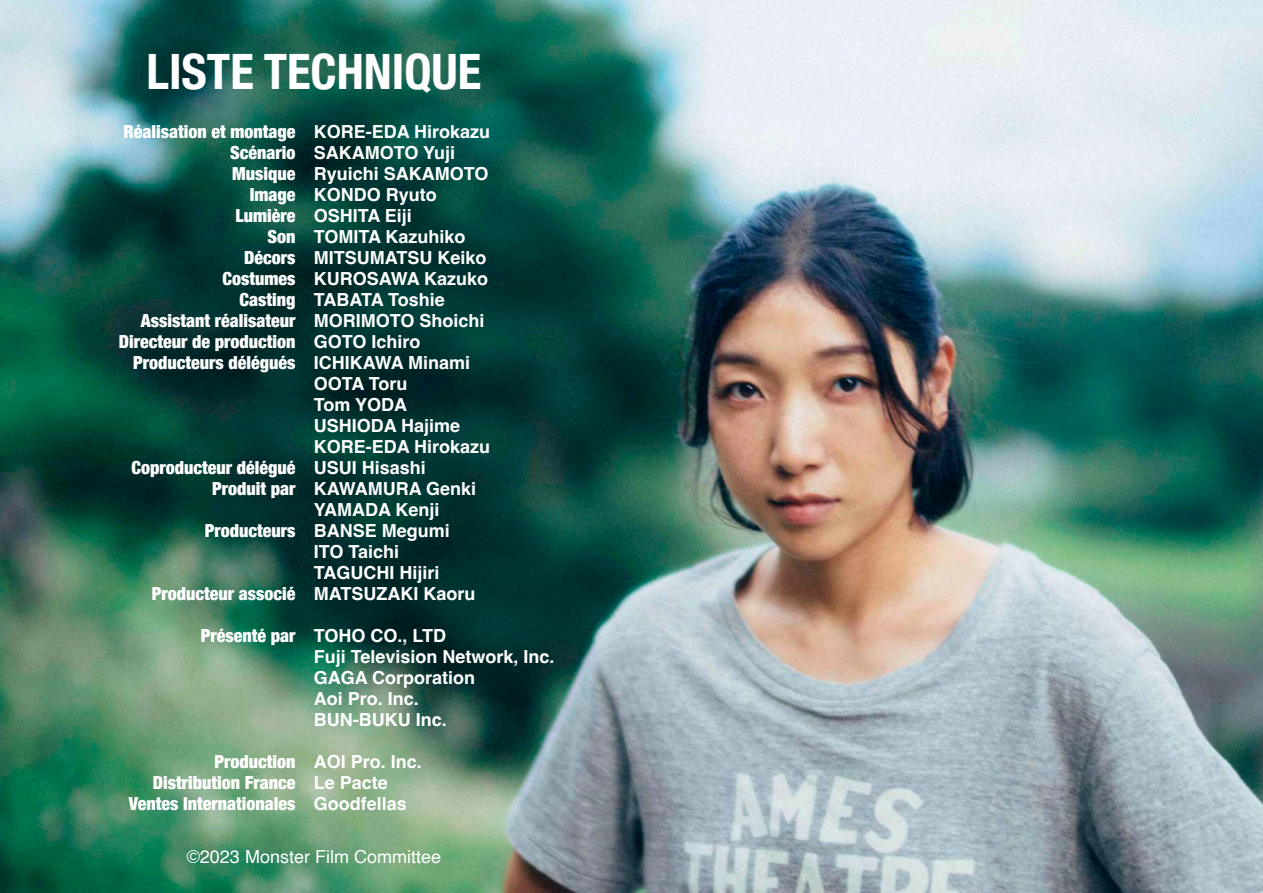
<style>
.page{position:relative;width:1263px;height:893px;background:#fff}
.page>*{position:absolute;margin:0;border:0;box-sizing:border-box;transform-origin:0 0}
.t1{font:700 condensed 48.75px "Helvetica Neue";color:#fff}
.t2{font:700 18px/21px "Helvetica";color:#fff}
.t3{font:900 condensed 18px/21px "Helvetica Neue";color:#fff;text-align:right}
.t4{font:18px "Helvetica";color:#fff}
</style>
<div class="page">
<img style="left:0;top:0;width:1263px;height:893px">
<h1 class="t1" style="left:146px;top:32px;width:336px">LISTE TECHNIQUE</h1>
<p class="t2" style="left:314px;top:123px;width:178px">KORE-EDA Hirokazu<br>SAKAMOTO Yuji<br>Ryuichi SAKAMOTO<br>KONDO Ryuto<br>OSHITA Eiji<br>TOMITA Kazuhiko<br>MITSUMATSU Keiko<br>KUROSAWA Kazuko<br>TABATA Toshie<br>MORIMOTO Shoichi<br>GOTO Ichiro<br>ICHIKAWA Minami<br>OOTA Toru<br>Tom YODA<br>USHIODA Hajime<br>KORE-EDA Hirokazu<br>USUI Hisashi<br>KAWAMURA Genki<br>YAMADA Kenji<br>BANSE Megumi<br>ITO Taichi<br>TAGUCHI Hijiri<br>MATSUZAKI Kaoru</p>
<p class="t2" style="left:314px;top:627px;width:242px">TOHO CO., LTD<br>Fuji Television Network, Inc.<br>GAGA Corporation<br>Aoi Pro. Inc.<br>BUN-BUKU Inc.</p>
<p class="t2" style="left:314px;top:753px;width:110px">AOI Pro. Inc.<br>Le Pacte<br>Goodfellas</p>
<p class="t3" style="left:119px;top:120px;width:178px">Réalisation et montage<br>Scénario<br>Musique<br>Image<br>Lumière<br>Son<br>Décors<br>Costumes<br>Casting<br>Assistant réalisateur<br>Directeur de production<br>Producteurs délégués</p>
<p class="t3" style="left:131px;top:456px;width:166px">Coproducteur délégué<br>Produit par</p>
<p class="t3" style="left:205px;top:519px;width:92px">Producteurs</p>
<p class="t3" style="left:152px;top:582px;width:145px">Producteur associé</p>
<p class="t3" style="left:201px;top:624px;width:96px">Présenté par</p>
<p class="t3" style="left:129px;top:750px;width:168px">Production<br>Distribution France<br>Ventes Internationales</p>
<p class="t4" style="left:187px;top:843px;width:256px">©2023 Monster Film Committee</p>
</div>
